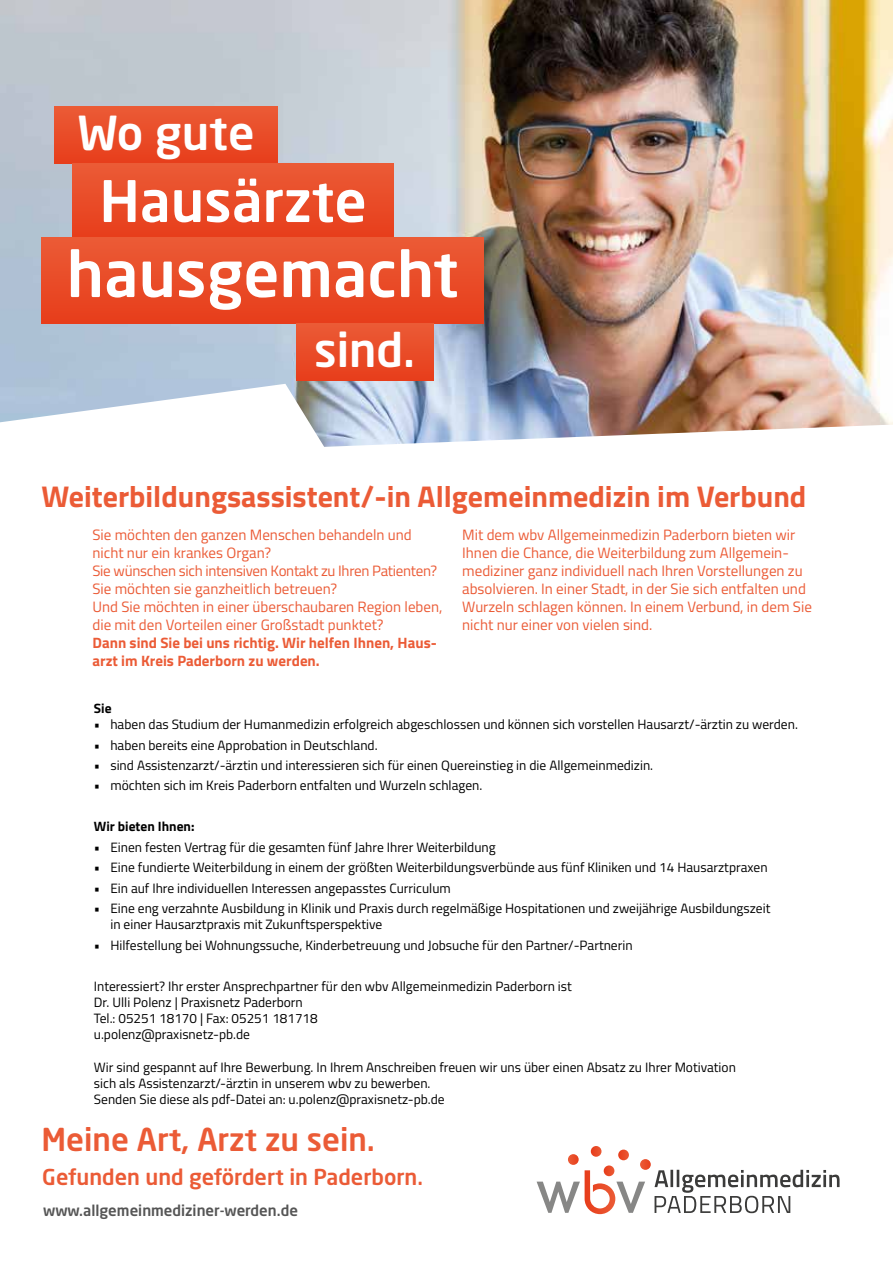
<style>
.page{position:relative;width:893px;height:1263px;background:#fff}
.page>*{position:absolute;margin:0;border:0;box-sizing:border-box;transform-origin:0 0}
.t1{font:500 63px "Neo Sans Std";color:#fff}
.t2{font:500 56.4px "Neo Sans Std";color:#fff}
.t3{font:500 46.35px "Neo Sans Std";color:#fff}
.t4{font:500 31.35px "Neo Sans Std";color:#eb5b36}
.t5{font:700 30px "Titillium";color:#eb5b36}
.t6{font:500 21.75px "Neo Sans Std";color:#eb5b36}
.t7{font:15px/18px "Titillium";color:#eb5b36}
.t8{font:700 15px/18px "Titillium";color:#eb5b36}
.t9{font:500 15px "Neo Sans Std";color:#565656}
.t10{font:13.5px/16.2px "Titillium";color:#000}
.t11{font:700 13.5px "Titillium";color:#000}
</style>
<div class="page">
<img style="left:0;top:0;width:893px;height:384px">
<img style="left:0;top:384px;width:893px;height:63px">
<div style="left:55px;top:106px;width:223px;height:58px;background:linear-gradient(to bottom,#eb5b36,#e73e1b)"></div>
<div style="left:73px;top:164px;width:320px;height:74px;background:linear-gradient(to right,#e94c28,#e94c28)"></div>
<div style="left:41px;top:237px;width:443px;height:86px;background:linear-gradient(to bottom,#eb5b36,#e73e1b)"></div>
<div style="left:296px;top:323px;width:137px;height:58px;background:linear-gradient(to bottom,#eb5b36,#e73e1b)"></div>
<svg style="left:537px;top:1146px;width:302px;height:68px"></svg>
<h3 class="t3" style="left:78px;top:104px;width:178px">Wo gute</h3>
<h2 class="t2" style="left:100px;top:166px;width:269px">Hausärzte</h2>
<h1 class="t1" style="left:67px;top:234px;width:393px">hausgemacht</h1>
<h3 class="t3" style="left:314px;top:321px;width:103px">sind.</h3>
<h3 class="t5" style="left:41px;top:474px;width:766px">Weiterbildungsassistent/-in Allgemeinmedizin im Verbund</h3>
<p class="t7" style="left:92px;top:525px;width:351px">Sie möchten den ganzen Menschen behandeln und nicht nur ein krankes Organ?<br>Sie wünschen sich intensiven Kontakt zu Ihren Patienten?<br>Sie möchten sie ganzheitlich betreuen?<br>Und Sie möchten in einer überschaubaren Region leben, die mit den Vorteilen einer Großstadt punktet?</p>
<p class="t8" style="left:92px;top:633px;width:346px">Dann sind Sie bei uns richtig. Wir helfen Ihnen, Haus&shy;arzt im Kreis Paderborn zu werden.</p>
<p class="t7" style="left:462px;top:525px;width:351px">Mit dem wbv Allgemeinmedizin Paderborn bieten wir Ihnen die Chance, die Weiterbildung zum Allgemein&shy;mediziner ganz individuell nach Ihren Vorstellungen zu absolvieren. In einer Stadt, in der Sie sich entfalten und Wurzeln schlagen können. In einem Verbund, in dem Sie nicht nur einer von vielen sind.</p>
<p class="t11" style="left:94px;top:698px;width:19px">Sie</p>
<p class="t10" style="left:94px;top:715px;width:705px">• haben das Studium der Humanmedizin erfolgreich abgeschlossen und können sich vorstellen Hausarzt/-ärztin zu werden.</p>
<p class="t10" style="left:94px;top:736px;width:285px">• haben bereits eine Approbation in Deutschland.</p>
<p class="t10" style="left:94px;top:756px;width:561px">• sind Assistenzarzt/-ärztin und interessieren sich für einen Quereinstieg in die Allgemeinmedizin.</p>
<p class="t10" style="left:94px;top:777px;width:390px">• möchten sich im Kreis Paderborn entfalten und Wurzeln schlagen.</p>
<p class="t11" style="left:94px;top:816px;width:102px">Wir bieten Ihnen:</p>
<p class="t10" style="left:94px;top:838px;width:403px">• Einen festen Vertrag für die gesamten fünf Jahre Ihrer Weiterbildung</p>
<p class="t10" style="left:94px;top:859px;width:675px">• Eine fundierte Weiterbildung in einem der größten Weiterbildungsverbünde aus fünf Kliniken und 14 Hausarztpraxen</p>
<p class="t10" style="left:94px;top:879px;width:358px">• Ein auf Ihre individuellen Interessen angepasstes Curriculum</p>
<p class="t10" style="left:110px;top:900px;width:662px;text-indent:-16px">• Eine eng verzahnte Ausbildung in Klinik und Praxis durch regelmäßige Hospitationen und zweijährige Ausbildungszeit in einer Hausarztpraxis mit Zukunftsperspektive</p>
<p class="t10" style="left:94px;top:936px;width:540px">• Hilfestellung bei Wohnungssuche, Kinderbetreuung und Jobsuche für den Partner/-Partnerin</p>
<p class="t10" style="left:94px;top:977px;width:480px">Interessiert? Ihr erster Ansprechpartner für den wbv Allgemeinmedizin Paderborn ist Dr. Ulli Polenz | Praxisnetz Paderborn<br>Tel.: 05251 18170 | Fax: 05251 181718<br>u.polenz@praxisnetz-pb.de</p>
<p class="t10" style="left:94px;top:1058px;width:644px">Wir sind gespannt auf Ihre Bewerbung. In Ihrem Anschreiben freuen wir uns über einen Absatz zu Ihrer Motivation sich als Assistenzarzt/-ärztin in unserem wbv zu bewerben.<br>Senden Sie diese als pdf-Datei an: u.polenz@praxisnetz-pb.de</p>
<h3 class="t4" style="left:41px;top:1120px;width:335px">Meine Art, Arzt zu sein.</h3>
<h3 class="t6" style="left:42px;top:1163px;width:382px">Gefunden und gefördert in Paderborn.</h3>
<p class="t9" style="left:43px;top:1200px;width:256px">www.allgemeinmediziner-werden.de</p>
</div>
